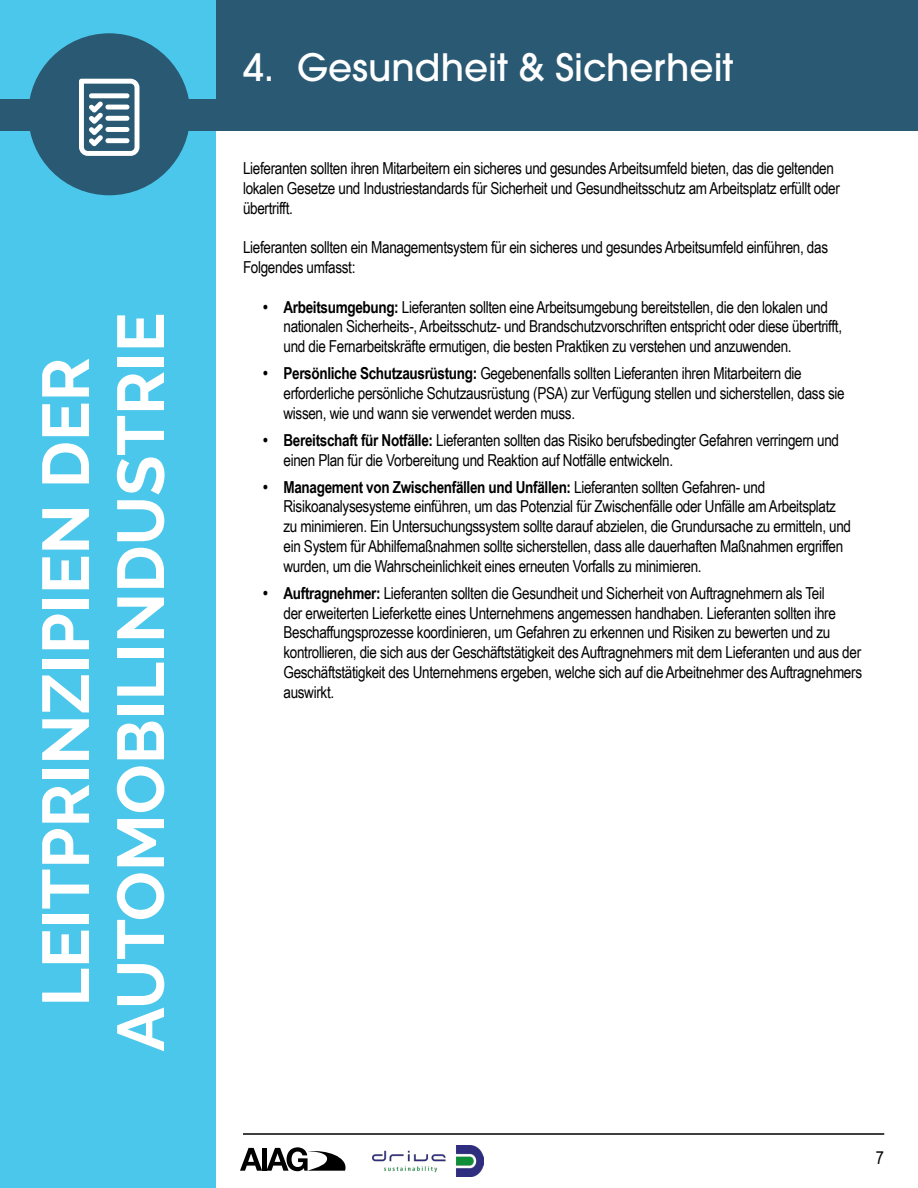
<style>
.page{position:relative;width:918px;height:1188px;background:#fff}
.page>*{position:absolute;margin:0;border:0;box-sizing:border-box;transform-origin:0 0}
.t1{font:700 66px/75px "Raleway";color:#fff;text-align:center}
.t2{font:500 37.5px "ITC Avant Garde Pro";color:#fff}
.t3{font:18px "Arial Narrow";color:#000}
.t4{font:16.5px/19.8px "Arial Narrow";letter-spacing:-.02em;color:#000}
.s1{font-weight:700}
</style>
<div class="page">
<div style="left:0;top:131px;width:216px;height:1057px;background:#4ac7ea"></div>
<div style="left:0;top:0;width:918px;height:131px;background:#295973"></div>
<div style="left:0;top:0;width:216px;height:99px;background:#4ac7ea"></div>
<div style="left:28px;top:33px;width:162px;height:162px;background:#295973;border-radius:50%"></div>
<svg style="left:240px;top:1147px;width:106px;height:24px"></svg>
<img style="left:372px;top:1145px;width:111px;height:31px">
<hr style="left:243px;top:1133px;width:641px;height:2px;background:#000">
<svg style="left:79px;top:79px;width:60px;height:77px"></svg>
<h1 class="t1" style="left:29px;top:1052px;width:741px;rotate:-90deg">LEITPRINZIPIEN DER<br>AUTOMOBILINDUSTRIE</h1>
<h2 class="t2" style="left:243px;top:43px;width:492px">4. Gesundheit &amp; Sicherheit</h2>
<p class="t4" style="left:243px;top:158px;width:599px">Lieferanten sollten ihren Mitarbeitern ein sicheres und gesundes Arbeitsumfeld bieten, das die geltenden lokalen Gesetze und Industriestandards für Sicherheit und Gesundheitsschutz am Arbeitsplatz erfüllt oder übertrifft.</p>
<p class="t4" style="left:243px;top:237px;width:587px">Lieferanten sollten ein Managementsystem für ein sicheres und gesundes Arbeitsumfeld einführen, das<br>Folgendes umfasst:</p>
<p class="t4" style="left:283px;top:296px;width:560px;text-indent:-20px"><span class="s1">• Arbeitsumgebung:</span> Lieferanten sollten eine Arbeitsumgebung bereitstellen, die den lokalen und nationalen Sicherheits-, Arbeitsschutz- und Brandschutzvorschriften entspricht oder diese übertrifft, und die Fernarbeitskräfte ermutigen, die besten Praktiken zu verstehen und anzuwenden.</p>
<p class="t4" style="left:283px;top:363px;width:563px;text-indent:-20px"><span class="s1">• Persönliche Schutzausrüstung:</span> Gegebenenfalls sollten Lieferanten ihren Mitarbeitern die erforderliche persönliche Schutzausrüstung (PSA) zur Verfügung stellen und sicherstellen, dass sie wissen, wie und wann sie verwendet werden muss.</p>
<p class="t4" style="left:283px;top:429px;width:557px;text-indent:-20px"><span class="s1">• Bereitschaft für Notfälle:</span> Lieferanten sollten das Risiko berufsbedingter Gefahren verringern und einen Plan für die Vorbereitung und Reaktion auf Notfälle entwickeln.</p>
<p class="t4" style="left:283px;top:476px;width:569px;text-indent:-20px"><span class="s1">• Management von Zwischenfällen und Unfällen:</span> Lieferanten sollten Gefahren- und Risikoanalysesysteme einführen, um das Potenzial für Zwischenfälle oder Unfälle am Arbeitsplatz zu minimieren. Ein Untersuchungssystem sollte darauf abzielen, die Grundursache zu ermitteln, und ein System für Abhilfemaßnahmen sollte sicherstellen, dass alle dauerhaften Maßnahmen ergriffen wurden, um die Wahrscheinlichkeit eines erneuten Vorfalls zu minimieren.</p>
<p class="t4" style="left:283px;top:582px;width:580px;text-indent:-20px"><span class="s1">• Auftragnehmer:</span> Lieferanten sollten die Gesundheit und Sicherheit von Auftragnehmern als Teil<br>der erweiterten Lieferkette eines Unternehmens angemessen handhaben. Lieferanten sollten ihre Beschaffungsprozesse koordinieren, um Gefahren zu erkennen und Risiken zu bewerten und zu kontrollieren, die sich aus der Geschäftstätigkeit des Auftragnehmers mit dem Lieferanten und aus der Geschäftstätigkeit des Unternehmens ergeben, welche sich auf die Arbeitnehmer des Auftragnehmers auswirkt.</p>
<p class="t3" style="left:876px;top:1145px;width:10px">7</p>
</div>
